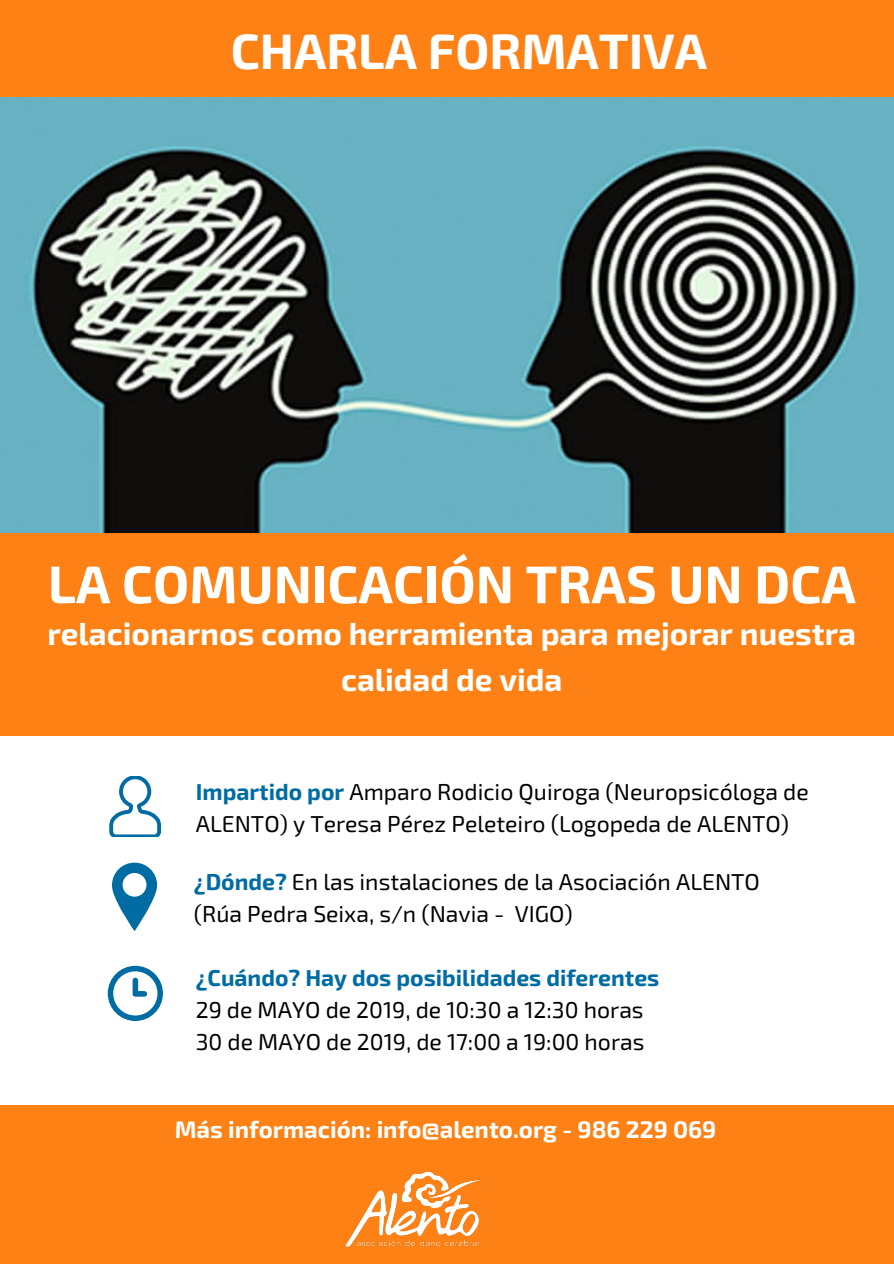
<style>
.page{position:relative;width:894px;height:1264px;background:#fff}
.page>*{position:absolute;margin:0;border:0;box-sizing:border-box;transform-origin:0 0}
.t1{font:700 52.95px "Exo 2";color:#fff}
.t2{font:700 49.65px "Exo 2";color:#fff}
.t3{font:700 31.5px/45px "Exo 2";color:#fff;text-align:center}
.t4{font:700 24px "Exo 2";color:#fff}
.t5{font:22.95px/31.5px "Exo 2";color:#000}
.t6{font:700 22.95px "Exo 2";color:#016ca4}
.s1{font-weight:700;color:#016ca4}
</style>
<div class="page">
<svg style="left:109px;top:776px;width:52px;height:60px"></svg>
<svg style="left:108px;top:965px;width:55px;height:56px"></svg>
<svg style="left:112px;top:862px;width:45px;height:69px"></svg>
<img style="left:0;top:97px;width:893px;height:436px">
<div style="left:0;top:533px;width:893px;height:202px;background:#fe8115"></div>
<div style="left:0;top:0;width:893px;height:97px;background:#fe8115"></div>
<div style="left:0;top:1104px;width:893px;height:159px;background:#fe8115"></div>
<img style="left:345px;top:1171px;width:136px;height:76px">
<h2 class="t2" style="left:231px;top:19px;width:478px">CHARLA FORMATIVA</h2>
<h1 class="t1" style="left:48px;top:549px;width:809px">LA COMUNICACIÓN TRAS UN DCA</h1>
<h3 class="t3" style="left:47px;top:610px;width:809px">relacionarnos como herramienta para mejorar nuestra calidad de vida</h3>
<p class="t5" style="left:196px;top:775px;width:614px"><span class="s1">Impartido por</span> Amparo Rodicio Quiroga (Neuropsicóloga de<br>ALENTO) y Teresa Pérez Peleteiro (Logopeda de ALENTO)</p>
<p class="t5" style="left:194px;top:865px;width:567px"><span class="s1">¿Dónde?</span> En las instalaciones de la Asociación ALENTO (Rúa Pedra Seixa, s/n (Navia - VIGO)</p>
<p class="t6" style="left:196px;top:963px;width:465px">¿Cuándo? Hay dos posibilidades diferentes</p>
<p class="t5" style="left:196px;top:993px;width:450px">29 de MAYO de 2019, de 10:30 a 12:30 horas<br>30 de MAYO de 2019, de 17:00 a 19:00 horas</p>
<p class="t4" style="left:175px;top:1113px;width:543px">Más información: info@alento.org - 986 229 069</p>
</div>
